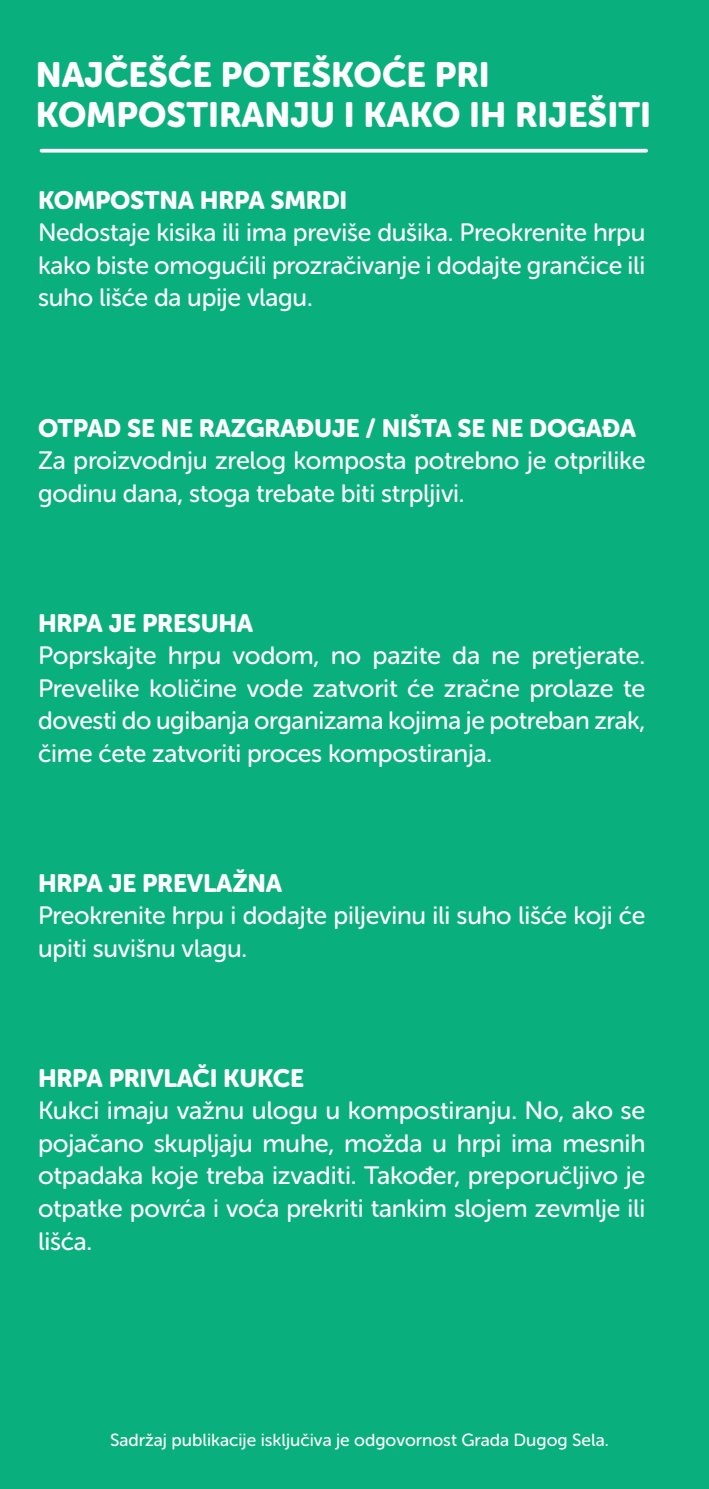
<style>
.page{position:relative;width:709px;height:1489px;background:#fff}
.page>*{position:absolute;margin:0;border:0;box-sizing:border-box;transform-origin:0 0}
.t1{font:35px/40px "Museo Sans Rounded 900";color:#fff}
.t2{font:25px/32.5px "Museo Sans Rounded 500";letter-spacing:-.01em;color:#fff;text-align:justify}
.t3{font:25px "Museo Sans Rounded 900";letter-spacing:-.01em;color:#fff}
.t4{font:17.5px "Museo Sans Rounded 500";color:#fff}
</style>
<div class="page">
<div style="left:0;top:0;width:709px;height:1488px;background:#09af7c"></div>
<hr style="left:41px;top:149px;width:605px;height:3px;background:#fff">
<h1 class="t1" style="left:36px;top:55px;width:617px">NAJČEŠĆE POTEŠKOĆE PRI<br>KOMPOSTIRANJU I KAKO IH RIJEŠITI</h1>
<p class="t3" style="left:38px;top:186px;width:311px">KOMPOSTNA HRPA SMRDI</p>
<p class="t2" style="left:38px;top:217px;width:609px">Nedostaje kisika ili ima previše dušika. Preokrenite hrpu kako biste omogućili prozračivanje i dodajte grančice ili suho lišće da upije vlagu.</p>
<p class="t3" style="left:38px;top:413px;width:599px">OTPAD SE NE RAZGRAĐUJE / NIŠTA SE NE DOGAĐA</p>
<p class="t2" style="left:38px;top:444px;width:609px">Za proizvodnju zrelog komposta potrebno je otprilike godinu dana, stoga trebate biti strpljivi.</p>
<p class="t3" style="left:38px;top:608px;width:217px">HRPA JE PRESUHA</p>
<p class="t2" style="left:38px;top:639px;width:609px">Poprskajte hrpu vodom, no pazite da ne pretjerate.<br>Prevelike količine vode zatvorit će zračne prolaze te dovesti do ugibanja organizama kojima je potreban zrak, čime ćete zatvoriti proces kompostiranja.</p>
<p class="t3" style="left:38px;top:868px;width:246px">HRPA JE PREVLAŽNA</p>
<p class="t2" style="left:38px;top:899px;width:609px">Preokrenite hrpu i dodajte piljevinu ili suho lišće koji će upiti suvišnu vlagu.</p>
<p class="t3" style="left:38px;top:1063px;width:267px">HRPA PRIVLAČI KUKCE</p>
<p class="t2" style="left:38px;top:1094px;width:609px">Kukci imaju važnu ulogu u kompostiranju. No, ako se pojačano skupljaju muhe, možda u hrpi ima mesnih otpadaka koje treba izvaditi. Također, preporučljivo je otpatke povrća i voća prekriti tankim slojem zevmlje ili lišća.</p>
<p class="t4" style="left:110px;top:1429px;width:500px">Sadržaj publikacije isključiva je odgovornost Grada Dugog Sela.</p>
</div>
